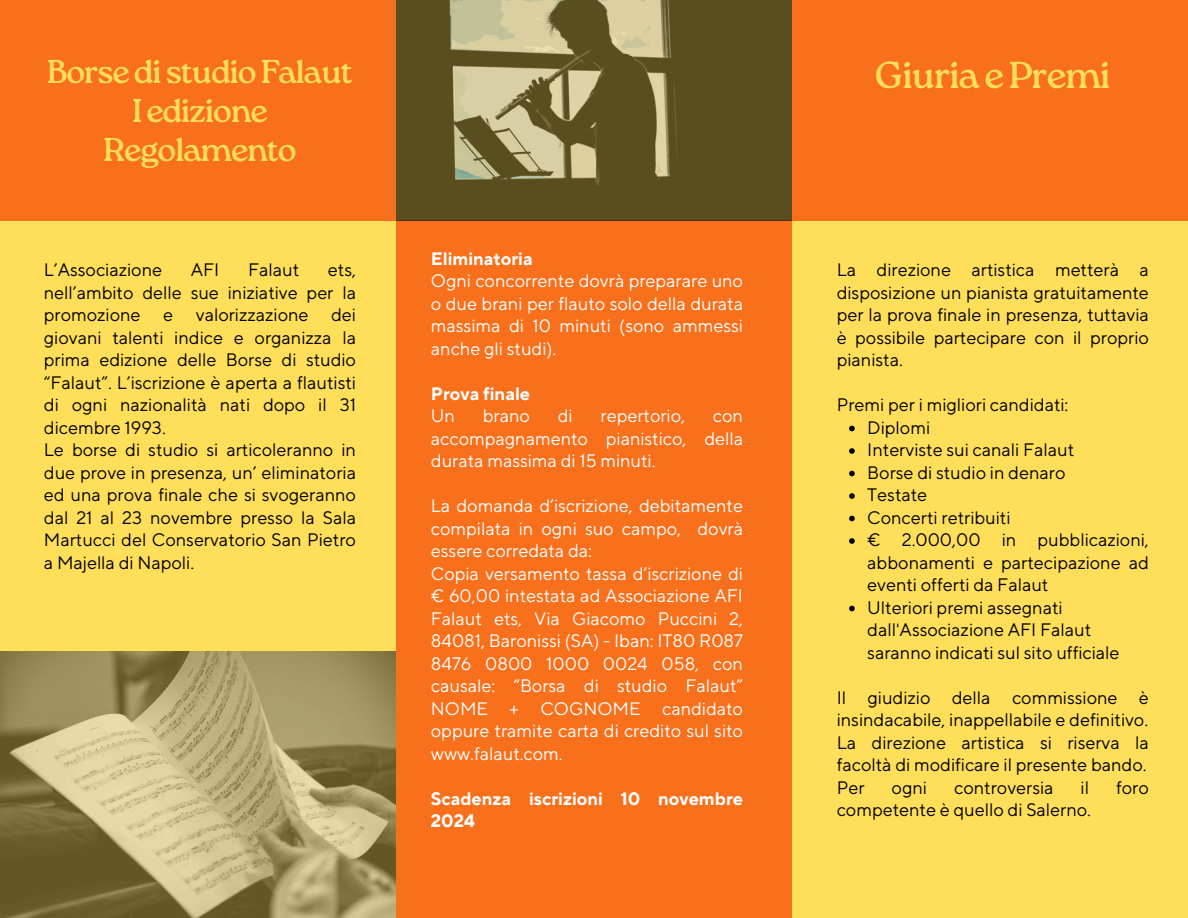
<style>
.page{position:relative;width:1188px;height:918px;background:#ffde59}
.page>*{position:absolute;margin:0;border:0;box-sizing:border-box;transform-origin:0 0}
.t1{font:37.5px "Roca One";letter-spacing:-.04em;color:#ffde59}
.t2{font:33px/39.3px "Roca One";letter-spacing:-.04em;color:#ffde59;text-align:center}
.t3{font:18px/22.5px "TT Norms Pro";color:#000001;text-align:justify}
.t4{font:18px/22.5px "TT Norms Pro";color:#fff;text-align:justify}
.t5{font:700 18px/22.5px "TT Norms Pro";color:#fff}
</style>
<div class="page">
<div style="left:396px;top:221px;width:396px;height:697px;background:#f8701c"></div>
<div style="left:0;top:0;width:396px;height:221px;background:#f8701c"></div>
<div style="left:792px;top:0;width:396px;height:221px;background:#f8701c"></div>
<img style="left:396px;top:0;width:396px;height:221px">
<img style="left:0;top:651px;width:396px;height:267px">
<svg style="left:849px;top:426px;width:6px;height:5px"></svg>
<svg style="left:849px;top:448px;width:6px;height:6px"></svg>
<svg style="left:849px;top:471px;width:6px;height:5px"></svg>
<svg style="left:849px;top:493px;width:6px;height:6px"></svg>
<svg style="left:849px;top:516px;width:6px;height:5px"></svg>
<svg style="left:849px;top:538px;width:6px;height:6px"></svg>
<svg style="left:849px;top:606px;width:6px;height:5px"></svg>
<h2 class="t2" style="left:47px;top:52px;width:308px">Borse di studio Falaut<br>I edizione<br>Regolamento</h2>
<h1 class="t3" style="left:44px;top:259px;width:120px">L’Associazione</h1>
<h1 class="t3" style="left:191px;top:259px;width:30px">AFI</h1>
<h1 class="t3" style="left:248px;top:259px;width:53px">Falaut</h1>
<h1 class="t3" style="left:44px;top:259px;width:314px;text-indent:284px">ets, nell’ambito delle sue iniziative per la promozione</h1>
<h1 class="t3" style="left:44px;top:304px;width:314px;text-indent:287px">dei giovani talenti indice e organizza la prima edizione delle Borse di studio “Falaut”. L’iscrizione è aperta a flautisti di ogni nazionalità nati dopo il 31 dicembre 1993.</h1>
<p class="t3" style="left:44px;top:439px;width:314px">Le borse di studio si articoleranno in due prove in presenza, un’ eliminatoria ed una prova finale che si svogeranno dal 21 al 23 novembre presso la Sala Martucci del Conservatorio San Pietro a Majella di Napoli.</p>
<h1 class="t3" style="left:163px;top:304px;width:11px">e</h1>
<h1 class="t3" style="left:196px;top:304px;width:114px">valorizzazione</h1>
<p class="t5" style="left:431px;top:248px;width:103px">Eliminatoria</p>
<p class="t4" style="left:431px;top:271px;width:314px">Ogni concorrente dovrà preparare uno o due brani per flauto solo della durata massima di 10 minuti (sono ammessi anche gli studi).</p>
<p class="t5" style="left:431px;top:383px;width:101px">Prova finale</p>
<p class="t4" style="left:431px;top:406px;width:26px">Un</p>
<p class="t4" style="left:483px;top:406px;width:49px">brano</p>
<p class="t4" style="left:558px;top:406px;width:16px">di</p>
<p class="t4" style="left:600px;top:406px;width:86px">repertorio,</p>
<p class="t4" style="left:431px;top:406px;width:314px;text-indent:282px">con accompagnamento pianistico, della durata massima di 15 minuti.</p>
<p class="t4" style="left:431px;top:496px;width:314px">La domanda d’iscrizione, debitamente compilata in ogni suo campo, dovrà essere corredata da:</p>
<p class="t4" style="left:431px;top:563px;width:314px">Copia versamento tassa d’iscrizione di € 60,00 intestata ad Associazione AFI Falaut ets, Via Giacomo Puccini 2, 84081, Baronissi (SA) - Iban: IT80 R087<br>8476 0800 1000 0024 058, con causale: “Borsa di studio Falaut” NOME + COGNOME candidato oppure tramite carta di credito sul sito www.falaut.com.</p>
<p class="t5" style="left:431px;top:788px;width:314px">Scadenza iscrizioni 10 novembre<br>2024</p>
<p class="t1" style="left:875px;top:53px;width:237px">Giuria e Premi</p>
<h3 class="t3" style="left:837px;top:259px;width:314px">La direzione artistica metterà a disposizione un pianista gratuitamente per la prova finale in presenza, tuttavia è possibile partecipare con il proprio pianista.</h3>
<p class="t3" style="left:837px;top:394px;width:233px">Premi per i migliori candidati:</p>
<p class="t3" style="left:867px;top:417px;width:64px">Diplomi</p>
<p class="t3" style="left:867px;top:439px;width:208px">Interviste sui canali Falaut</p>
<p class="t3" style="left:867px;top:462px;width:200px">Borse di studio in denaro</p>
<p class="t3" style="left:867px;top:484px;width:61px">Testate</p>
<p class="t3" style="left:867px;top:507px;width:145px">Concerti retribuiti</p>
<p class="t3" style="left:867px;top:529px;width:283px">€ 2.000,00 in pubblicazioni, abbonamenti e partecipazione ad eventi offerti da Falaut</p>
<p class="t3" style="left:867px;top:597px;width:254px;text-align:left">Ulteriori premi assegnati dall'Associazione AFI Falaut saranno indicati sul sito ufficiale</p>
<p class="t3" style="left:837px;top:687px;width:314px">Il giudizio della commissione è insindacabile, inappellabile e definitivo.</p>
<p class="t3" style="left:837px;top:732px;width:314px">La direzione artistica si riserva la facoltà di modificare il presente bando.</p>
<p class="t3" style="left:837px;top:777px;width:29px">Per</p>
<p class="t3" style="left:892px;top:777px;width:37px">ogni</p>
<p class="t3" style="left:954px;top:777px;width:101px">controversia</p>
<p class="t3" style="left:1081px;top:777px;width:10px">il</p>
<p class="t3" style="left:1116px;top:777px;width:34px">foro</p>
<p class="t3" style="left:837px;top:799px;width:256px">competente è quello di Salerno.</p>
</div>
